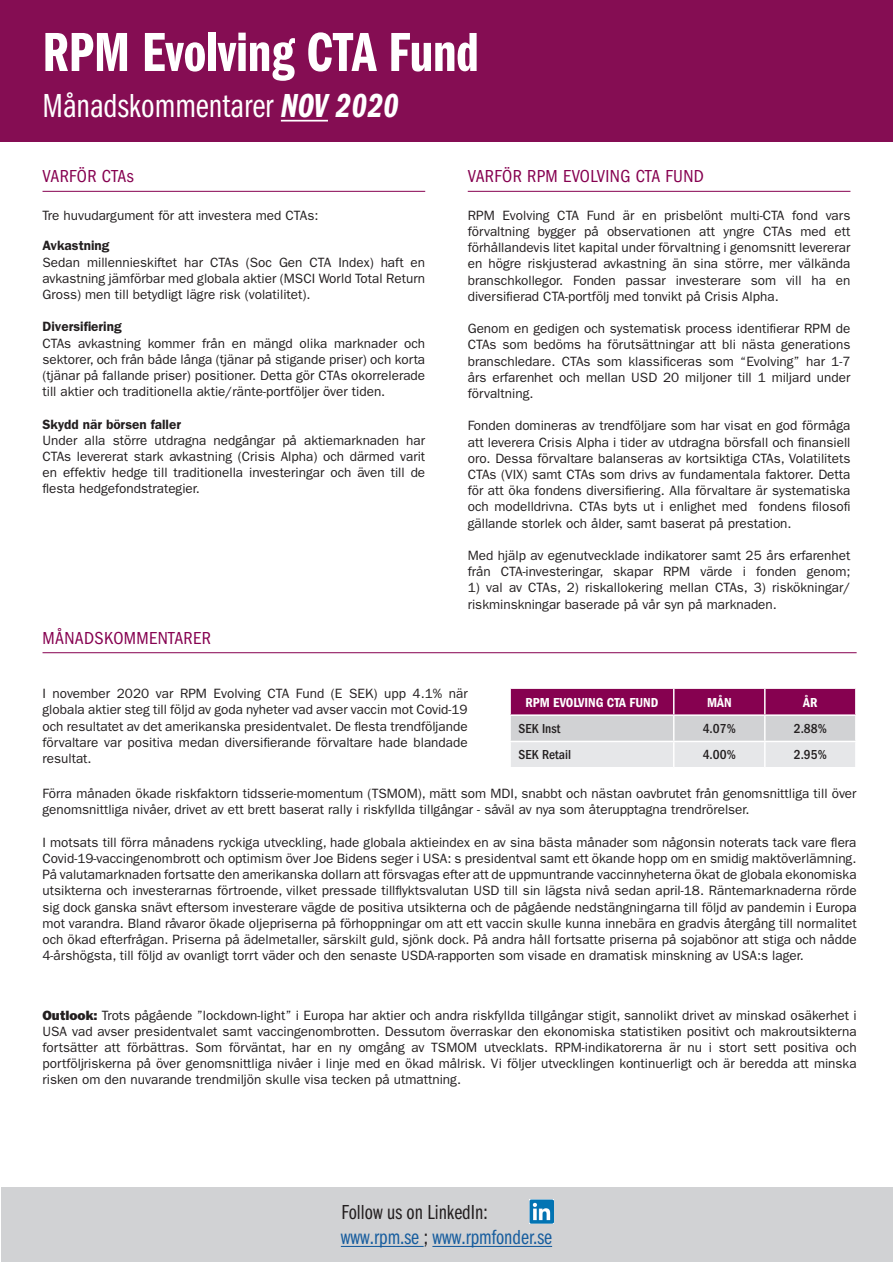
<style>
.page{position:relative;width:893px;height:1263px;background:#fff}
.page>*{position:absolute;margin:0;border:0;box-sizing:border-box;transform-origin:0 0}
.t1{font:57px "ITC Franklin Gothic Std Dm Cp";color:#fff}
.t2{font:34.5px "ITC Franklin Gothic Std Bk Cp";color:#fff}
.t3{font:21px/25.2px "ITC Franklin Gothic Std Bk Cp";color:#175d9e}
.Factsheet_Header{font:condensed 18px "ITC Franklin Gothic Std";letter-spacing:.02em;color:#860150}
.t4{font:13.5px/16.2px "ITC Franklin Gothic Std";color:#231f20;text-align:justify}
.t5{font:600 13.5px "ITC Franklin Gothic Std";color:#231f20}
.FG_Book_Centered_Bla{font:500 condensed 13.5px "ITC Franklin Gothic Std";color:#231f20}
.Unit_Class_Header{font:13.5px "ITC Franklin Gothic Std Dm Cd";color:#fff}
.s1{font-family:"ITC Franklin Gothic Std Dm Cp It"}
.s2{font-family:"ITC Franklin Gothic Std Hvy"}
.s3{color:#231f20}
</style>
<div class="page">
<div style="left:0;top:0;width:893px;height:141px;background:#850d53"></div>
<div style="left:1px;top:1187px;width:892px;height:75px;background:#d1d2d4"></div>
<hr style="left:341px;top:1246px;width:83px;height:1px;background:#175d9e">
<hr style="left:432px;top:1246px;width:120px;height:1px;background:#175d9e">
<img style="left:529px;top:1199px;width:25px;height:25px">
<hr style="left:281px;top:120px;width:47px;height:2px;background:#fff">
<svg style="left:510px;top:689px;width:346px;height:78px;background:#bf94b0"></svg>
<hr style="left:764px;top:742px;width:2px;height:25px;background:#fff">
<hr style="left:855px;top:742px;width:2px;height:25px;background:#fff">
<hr style="left:509px;top:714px;width:165px;height:2px;background:#fff">
<hr style="left:674px;top:714px;width:91px;height:2px;background:#fff">
<hr style="left:765px;top:714px;width:92px;height:2px;background:#fff">
<hr style="left:509px;top:741px;width:165px;height:1px;background:#fff">
<hr style="left:674px;top:741px;width:91px;height:1px;background:#fff">
<hr style="left:765px;top:741px;width:92px;height:1px;background:#fff">
<hr style="left:43px;top:652px;width:814px;height:1px;background:#860150">
<hr style="left:43px;top:191px;width:382px;height:1px;background:#860150">
<hr style="left:468px;top:191px;width:382px;height:1px;background:#860150">
<p class="t1" style="left:43px;top:21px;width:438px">RPM Evolving CTA Fund</p>
<p class="t2" style="left:43px;top:87px;width:358px">Månadskommentarer <span class="s1">NOV 2020</span></p>
<p class="Factsheet_Header" style="left:43px;top:166px;width:93px">VARFÖR CTAs</p>
<p class="t4" style="left:43px;top:207px;width:277px">Tre huvudargument för att investera med CTAs:</p>
<p class="t5" style="left:43px;top:238px;width:68px">Avkastning</p>
<p class="t4" style="left:43px;top:254px;width:384px">Sedan millennieskiftet har CTAs (Soc Gen CTA Index) haft en avkastning jämförbar med globala aktier (MSCI World Total Return Gross) men till betydligt lägre risk (volatilitet).</p>
<p class="t5" style="left:43px;top:319px;width:81px">Diversifiering</p>
<p class="t4" style="left:43px;top:335px;width:384px">CTAs avkastning kommer från en mängd olika marknader och sektorer, och från både långa (tjänar på stigande priser) och korta (tjänar på fallande priser) positioner. Detta gör CTAs okorrelerade till aktier och traditionella aktie/ränte-portföljer över tiden.</p>
<p class="t5" style="left:43px;top:416px;width:140px">Skydd när börsen faller</p>
<p class="t4" style="left:43px;top:432px;width:384px">Under alla större utdragna nedgångar på aktiemarknaden har CTAs levererat stark avkastning (Crisis Alpha) och därmed varit en effektiv hedge till traditionella investeringar och även till de flesta hedgefondstrategier.</p>
<p class="Factsheet_Header" style="left:43px;top:628px;width:170px">MÅNADSKOMMENTARER</p>
<p class="Factsheet_Header" style="left:468px;top:166px;width:238px">VARFÖR RPM EVOLVING CTA FUND</p>
<p class="t4" style="left:468px;top:207px;width:384px">RPM Evolving CTA Fund är en prisbelönt multi-CTA fond vars förvaltning bygger på observationen att yngre CTAs med ett förhållandevis litet kapital under förvaltning i genomsnitt levererar en högre riskjusterad avkastning än sina större, mer välkända branschkollegor. Fonden passar investerare som vill ha en diversifierad CTA-portfölj med tonvikt på Crisis Alpha.</p>
<p class="t4" style="left:468px;top:321px;width:384px">Genom en gedigen och systematisk process identifierar RPM de CTAs som bedöms ha förutsättningar att bli nästa generations branschledare. CTAs som klassificeras som “Evolving” har 1-7 års erfarenhet och mellan USD 20 miljoner till 1 miljard under förvaltning.</p>
<p class="t4" style="left:468px;top:418px;width:384px">Fonden domineras av trendföljare som har visat en god förmåga att leverera Crisis Alpha i tider av utdragna börsfall och finansiell oro. Dessa förvaltare balanseras av kortsiktiga CTAs, Volatilitets CTAs (VIX) samt CTAs som drivs av fundamentala faktorer. Detta för att öka fondens diversifiering. Alla förvaltare är systematiska och modelldrivna. CTAs byts ut i enlighet med fondens filosofi gällande storlek och ålder, samt baserat på prestation.</p>
<p class="t4" style="left:468px;top:547px;width:384px">Med hjälp av egenutvecklade indikatorer samt 25 års erfarenhet från CTA-investeringar, skapar RPM värde i fonden genom;</p>
<p class="t4" style="left:468px;top:580px;width:384px">1) val av CTAs, 2) riskallokering mellan CTAs, 3) riskökningar/ riskminskningar baserade på vår syn på marknaden.</p>
<p class="t4" style="left:43px;top:685px;width:427px">I november 2020 var RPM Evolving CTA Fund (E SEK) upp 4.1% när globala aktier steg till följd av goda nyheter vad avser vaccin mot Covid-19 och resultatet av det amerikanska presidentvalet. De flesta trendföljande förvaltare var positiva medan diversifierande förvaltare hade blandade resultat.</p>
<p class="Unit_Class_Header" style="left:525px;top:694px;width:134px">RPM EVOLVING CTA FUND</p>
<p class="Unit_Class_Header" style="left:707px;top:694px;width:26px">MÅN</p>
<p class="Unit_Class_Header" style="left:803px;top:694px;width:16px">ÅR</p>
<p class="FG_Book_Centered_Bla" style="left:519px;top:721px;width:43px">SEK Inst</p>
<p class="FG_Book_Centered_Bla" style="left:703px;top:721px;width:35px">4.07%</p>
<p class="FG_Book_Centered_Bla" style="left:794px;top:721px;width:35px">2.88%</p>
<p class="FG_Book_Centered_Bla" style="left:519px;top:747px;width:54px">SEK Retail</p>
<p class="FG_Book_Centered_Bla" style="left:703px;top:747px;width:35px">4.00%</p>
<p class="FG_Book_Centered_Bla" style="left:794px;top:747px;width:35px">2.95%</p>
<p class="t4" style="left:43px;top:785px;width:815px">Förra månaden ökade riskfaktorn tidsserie-momentum (TSMOM), mätt som MDI, snabbt och nästan oavbrutet från genomsnittliga till över genomsnittliga nivåer, drivet av ett brett baserat rally i riskfyllda tillgångar - såväl av nya som återupptagna trendrörelser.</p>
<p class="t4" style="left:43px;top:834px;width:816px">I motsats till förra månadens ryckiga utveckling, hade globala aktieindex en av sina bästa månader som någonsin noterats tack vare flera Covid-19-vaccingenombrott och optimism över Joe Bidens seger i USA: s presidentval samt ett ökande hopp om en smidig maktöverlämning.<br>På valutamarknaden fortsatte den amerikanska dollarn att försvagas efter att de uppmuntrande vaccinnyheterna ökat de globala ekonomiska utsikterna och investerarnas förtroende, vilket pressade tillflyktsvalutan USD till sin lägsta nivå sedan april-18. Räntemarknaderna rörde sig dock ganska snävt eftersom investerare vägde de positiva utsikterna och de pågående nedstängningarna till följd av pandemin i Europa mot varandra. Bland råvaror ökade oljepriserna på förhoppningar om att ett vaccin skulle kunna innebära en gradvis återgång till normalitet och ökad efterfrågan. Priserna på ädelmetaller, särskilt guld, sjönk dock. På andra håll fortsatte priserna på sojabönor att stiga och nådde 4-årshögsta, till följd av ovanligt torrt väder och den senaste USDA-rapporten som visade en dramatisk minskning av USA:s lager.</p>
<p class="t4" style="left:43px;top:1007px;width:816px"><span class="s2">Outlook:</span> Trots pågående ”lockdown-light” i Europa har aktier och andra riskfyllda tillgångar stigit, sannolikt drivet av minskad osäkerhet i USA vad avser presidentvalet samt vaccingenombrotten. Dessutom överraskar den ekonomiska statistiken positivt och makroutsikterna fortsätter att förbättras. Som förväntat, har en ny omgång av TSMOM utvecklats. RPM-indikatorerna är nu i stort sett positiva och portföljriskerna på över genomsnittliga nivåer i linje med en ökad målrisk. Vi följer utvecklingen kontinuerligt och är beredda att minska risken om den nuvarande trendmiljön skulle visa tecken på utmattning.</p>
<h3 class="t3" style="left:341px;top:1200px;width:213px"><span class="s3">Follow us on LinkedIn: </span>www.rpm.se <span class="s3">;</span> www.rpmfonder.se</h3>
</div>
